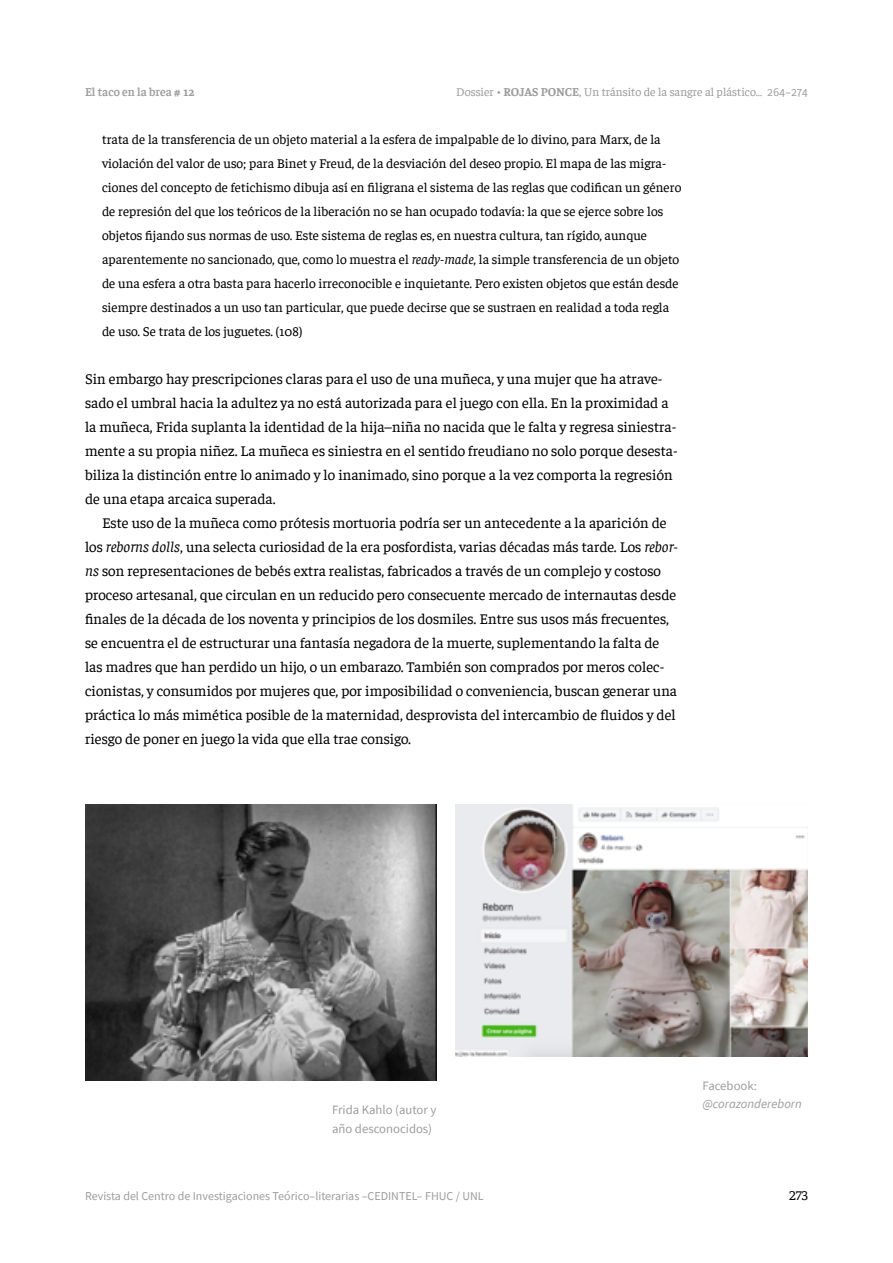
<style>
.page{position:relative;width:893px;height:1263px;background:#fff}
.page>*{position:absolute;margin:0;border:0;box-sizing:border-box;transform-origin:0 0}
.t1{font:15px/24px "Faustina";color:#000}
.t2{font:13.5px/24px "Faustina";color:#000}
.t3{font:13.5px "Faustina";color:#000}
.t4{font:12.75px/18.8px "Source Sans Pro";color:#9d9d9c}
.t5{font:italic 12.75px "Source Sans Pro";color:#9d9d9c}
.t6{font:12px "Source Sans Pro";color:#9d9d9c}
.t7{font:12px "Faustina";color:#9d9d9c}
.t8{font:600 12px "Faustina";color:#9d9d9c}
.s1{font-weight:700}
.s2{font-family:"Source Sans Pro"}
.s3{font-style:italic}
</style>
<div class="page">
<img style="left:85px;top:804px;width:352px;height:276px">
<img style="left:455px;top:804px;width:352px;height:252px">
<p class="t8" style="left:85px;top:84px;width:111px">El taco en la brea <span class="s1"># 12</span></p>
<p class="t7" style="left:456px;top:84px;width:353px">Dossier • <span class="s1">ROJAS PONCE</span>, Un tránsito de la sangre al plástico… <span class="s2">264–274</span></p>
<p class="t2" style="left:102px;top:126px;width:581px">trata de la transferencia de un objeto material a la esfera de impalpable de lo divino, para Marx, de la violación del valor de uso; para Binet y Freud, de la desviación del deseo propio. El mapa de las migra&shy;ciones del concepto de fetichismo dibuja así en filigrana el sistema de las reglas que codifican un género de represión del que los teóricos de la liberación no se han ocupado todavía: la que se ejerce sobre los objetos fijando sus normas de uso. Este sistema de reglas es, en nuestra cultura, tan rígido, aunque aparentemente no sancionado, que, como lo muestra el <span class="s3">ready-made</span>, la simple transferencia de un objeto de una esfera a otra basta para hacerlo irreconocible e inquietante. Pero existen objetos que están desde siempre destinados a un uso tan particular, que puede decirse que se sustraen en realidad a toda regla de uso. Se trata de los juguetes. (108)</p>
<p class="t1" style="left:85px;top:366px;width:594px">Sin embargo hay prescripciones claras para el uso de una muñeca, y una mujer que ha atrave&shy;sado el umbral hacia la adultez ya no está autorizada para el juego con ella. En la proximidad a la muñeca, Frida suplanta la identidad de la hija–niña no nacida que le falta y regresa siniestra&shy;mente a su propia niñez. La muñeca es siniestra en el sentido freudiano no solo porque desesta&shy;biliza la distinción entre lo animado y lo inanimado, sino porque a la vez comporta la regresión de una etapa arcaica superada.</p>
<p class="t1" style="left:85px;top:510px;width:595px;text-indent:17px">Este uso de la muñeca como prótesis mortuoria podría ser un antecedente a la aparición de los <span class="s3">reborns dolls</span>, una selecta curiosidad de la era posfordista, varias décadas más tarde. Los <span class="s3">rebor&shy;ns</span> son representaciones de bebés extra realistas, fabricados a través de un complejo y costoso proceso artesanal, que circulan en un reducido pero consecuente mercado de internautas desde finales de la década de los noventa y principios de los dosmiles. Entre sus usos más frecuentes, se encuentra el de estructurar una fantasía negadora de la muerte, suplementando la falta de las madres que han perdido un hijo, o un embarazo. También son comprados por meros colec&shy;cionistas, y consumidos por mujeres que, por imposibilidad o conveniencia, buscan generar una práctica lo más mimética posible de la maternidad, desprovista del intercambio de fluidos y del riesgo de poner en juego la vida que ella trae consigo.</p>
<p class="t4" style="left:332px;top:1101px;width:106px">Frida Kahlo (autor y año desconocidos)</p>
<p class="t4" style="left:702px;top:1076px;width:56px">Facebook:</p>
<p class="t5" style="left:702px;top:1096px;width:101px">@corazondereborn</p>
<p class="t6" style="left:85px;top:1188px;width:400px">Revista del Centro de Investigaciones Teórico–literarias –CEDINTEL– FHUC / UNL</p>
<p class="t3" style="left:789px;top:1186px;width:20px">273</p>
</div>
